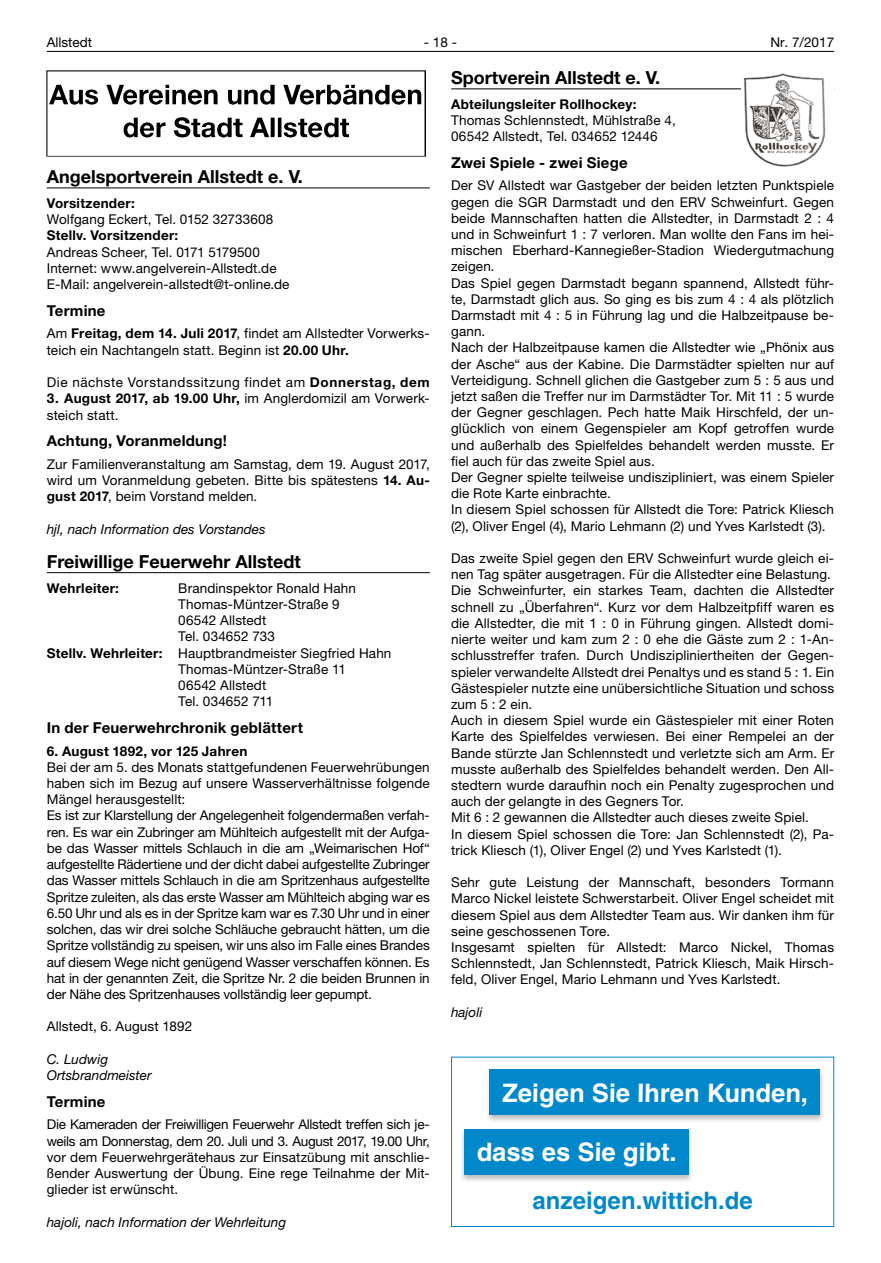
<style>
.page{position:relative;width:881px;height:1263px;background:#fff}
.page>*{position:absolute;margin:0;border:0;box-sizing:border-box;transform-origin:0 0}
.t1{font:700 25.5px "Helvetica LT";color:#fff}
.t2{font:700 24px "Helvetica LT";color:#0088ca}
.t3{font:700 18px "Helvetica Neue LT";color:#000}
.t4{font:700 15px "Helvetica Neue LT";letter-spacing:.015em;color:#000}
.t5{font:13.5px/16.2px "Helvetica Neue LT";letter-spacing:.01em;color:#000}
.t6{font:13.5px/16.2px "Helvetica Neue LT";letter-spacing:-.01em;color:#000}
.t7{font:italic 13.5px/16.2px "Helvetica Neue LT";color:#000}
.t8{font:700 13.5px "Helvetica Neue LT";letter-spacing:.02em;color:#000}
.t9{font:13.5px "Helvetica Neue LT";letter-spacing:.04em;color:#000}
.s1{font-weight:700}
</style>
<div class="page">
<hr style="left:47px;top:51px;width:786px;height:1px;background:#000">
<hr style="left:451px;top:88px;width:382px;height:1px;background:#000">
<hr style="left:47px;top:188px;width:382px;height:1px;background:#000">
<img style="left:47px;top:70px;width:378px;height:87px">
<hr style="left:47px;top:572px;width:382px;height:1px;background:#000">
<div style="left:741px;top:70px;width:92px;height:98px;background:#fff"></div>
<img style="left:743px;top:73px;width:83px;height:94px">
<div style="left:451px;top:1057px;width:382px;height:170px;border:1px solid #0088ca"></div>
<div style="left:459px;top:1128px;width:234px;height:55px;background:#000;opacity:.26"></div>
<div style="left:463px;top:1129px;width:225px;height:45px;background:#0088ca"></div>
<div style="left:485px;top:1069px;width:339px;height:55px;background:#000;opacity:.26"></div>
<div style="left:489px;top:1069px;width:330px;height:46px;background:#0088ca"></div>
<p class="t5" style="left:47px;top:34px;width:47px">Allstedt</p>
<p class="t5" style="left:424px;top:34px;width:35px">- 18 -</p>
<p class="t5" style="left:770px;top:34px;width:65px">Nr. 7/2017</p>
<h3 class="t3" style="left:451px;top:67px;width:210px">Sportverein Allstedt e. V.</h3>
<p class="t8" style="left:451px;top:96px;width:187px">Abteilungsleiter Rollhockey:</p>
<p class="t5" style="left:451px;top:112px;width:226px">Thomas Schlennstedt, Mühlstraße 4,<br>06542 Allstedt, Tel. 034652 12446</p>
<p class="t4" style="left:451px;top:153px;width:178px">Zwei Spiele - zwei Siege</p>
<p class="t5" style="left:451px;top:177px;width:384px">Der SV Allstedt war Gastgeber der beiden letzten Punktspiele gegen die SGR Darmstadt und den ERV Schweinfurt. Gegen beide Mannschaften hatten die Allstedter, in Darmstadt 2 : 4 und in Schweinfurt 1 : 7 verloren. Man wollte den Fans im hei&shy;mischen Eberhard-Kannegießer-Stadion Wiedergutmachung zeigen.<br>Das Spiel gegen Darmstadt begann spannend, Allstedt führ&shy;te, Darmstadt glich aus. So ging es bis zum 4 : 4 als plötzlich Darmstadt mit 4 : 5 in Führung lag und die Halbzeitpause be&shy;gann.<br>Nach der Halbzeitpause kamen die Allstedter wie „Phönix aus der Asche“ aus der Kabine. Die Darmstädter spielten nur auf Verteidigung. Schnell glichen die Gastgeber zum 5 : 5 aus und jetzt saßen die Treffer nur im Darmstädter Tor. Mit 11 : 5 wurde der Gegner geschlagen. Pech hatte Maik Hirschfeld, der un&shy;glücklich von einem Gegenspieler am Kopf getroffen wurde und außerhalb des Spielfeldes behandelt werden musste. Er fiel auch für das zweite Spiel aus.<br>Der Gegner spielte teilweise undiszipliniert, was einem Spieler die Rote Karte einbrachte.<br>In diesem Spiel schossen für Allstedt die Tore: Patrick Kliesch (2), Oliver Engel (4), Mario Lehmann (2) und Yves Karlstedt (3).</p>
<p class="t5" style="left:451px;top:550px;width:384px">Das zweite Spiel gegen den ERV Schweinfurt wurde gleich ei&shy;nen Tag später ausgetragen. Für die Allstedter eine Belastung.<br>Die Schweinfurter, ein starkes Team, dachten die Allstedter schnell zu „Überfahren“. Kurz vor dem Halbzeitpfiff waren es die Allstedter, die mit 1 : 0 in Führung gingen. Allstedt domi&shy;nierte weiter und kam zum 2 : 0 ehe die Gäste zum 2 : 1-An&shy;schlusstreffer trafen. Durch Undiszipliniertheiten der Gegen&shy;spieler verwandelte Allstedt drei Penaltys und es stand 5 : 1. Ein Gästespieler nutzte eine unübersichtliche Situation und schoss zum 5 : 2 ein.<br>Auch in diesem Spiel wurde ein Gästespieler mit einer Roten Karte des Spielfeldes verwiesen. Bei einer Rempelei an der Bande stürzte Jan Schlennstedt und verletzte sich am Arm. Er musste außerhalb des Spielfeldes behandelt werden. Den All&shy;stedtern wurde daraufhin noch ein Penalty zugesprochen und auch der gelangte in des Gegners Tor.<br>Mit 6 : 2 gewannen die Allstedter auch dieses zweite Spiel.<br>In diesem Spiel schossen die Tore: Jan Schlennstedt (2), Pa&shy;trick Kliesch (1), Oliver Engel (2) und Yves Karlstedt (1).</p>
<p class="t5" style="left:451px;top:874px;width:384px">Sehr gute Leistung der Mannschaft, besonders Tormann Marco Nickel leistete Schwerstarbeit. Oliver Engel scheidet mit diesem Spiel aus dem Allstedter Team aus. Wir danken ihm für seine geschossenen Tore.<br>Insgesamt spielten für Allstedt: Marco Nickel, Thomas Schlennstedt, Jan Schlennstedt, Patrick Kliesch, Maik Hirsch&shy;feld, Oliver Engel, Mario Lehmann und Yves Karlstedt.</p>
<p class="t7" style="left:451px;top:1004px;width:33px">hajoli</p>
<h3 class="t3" style="left:47px;top:166px;width:257px">Angelsportverein Allstedt e. V.</h3>
<p class="t8" style="left:47px;top:195px;width:89px">Vorsitzender:</p>
<p class="t5" style="left:47px;top:211px;width:228px">Wolfgang Eckert, Tel. 0152 32733608</p>
<p class="t8" style="left:47px;top:227px;width:133px">Stellv. Vorsitzender:</p>
<p class="t5" style="left:47px;top:244px;width:244px">Andreas Scheer, Tel. 0171 5179500<br>Internet: www.angelverein-Allstedt.de<br>E-Mail: angelverein-allstedt@t-online.de</p>
<p class="t4" style="left:47px;top:301px;width:60px">Termine</p>
<p class="t5" style="left:47px;top:325px;width:384px">Am <span class="s1">Freitag, dem 14. Juli 2017</span>, findet am Allstedter Vorwerks&shy;teich ein Nachtangeln statt. Beginn ist <span class="s1">20.00 Uhr.</span></p>
<p class="t9" style="left:47px;top:374px;width:384px">Die nächste Vorstandssitzung findet am <span class="s1">Donnerstag, dem</span></p>
<p class="t5" style="left:47px;top:390px;width:384px"><span class="s1">3. August 2017, ab 19.00 Uhr,</span> im Anglerdomizil am Vorwerk&shy;steich statt.</p>
<p class="t4" style="left:47px;top:431px;width:182px">Achtung, Voranmeldung!</p>
<p class="t5" style="left:47px;top:456px;width:384px;text-align:justify">Zur Familienveranstaltung am Samstag, dem 19. August 2017, wird um Voranmeldung gebeten. Bitte bis spätestens <span class="s1">14. Au&shy;gust 2017</span>, beim Vorstand melden.</p>
<p class="t7" style="left:47px;top:520px;width:220px">hjl, nach Information des Vorstandes</p>
<h3 class="t3" style="left:47px;top:550px;width:255px">Freiwillige Feuerwehr Allstedt</h3>
<p class="t8" style="left:47px;top:580px;width:74px">Wehrleiter:</p>
<p class="t5" style="left:178px;top:580px;width:179px">Brandinspektor Ronald Hahn</p>
<p class="t5" style="left:178px;top:596px;width:163px">Thomas-Müntzer-Straße 9</p>
<p class="t5" style="left:178px;top:612px;width:89px">06542 Allstedt</p>
<p class="t5" style="left:178px;top:628px;width:98px">Tel. 034652 733</p>
<p class="t5" style="left:47px;top:645px;width:346px"><span class="s1">Stellv. Wehrleiter:</span> Hauptbrandmeister Siegfried Hahn</p>
<p class="t5" style="left:178px;top:661px;width:169px">Thomas-Müntzer-Straße 11</p>
<p class="t5" style="left:178px;top:677px;width:89px">06542 Allstedt</p>
<p class="t5" style="left:178px;top:693px;width:96px">Tel. 034652 711</p>
<p class="t4" style="left:47px;top:718px;width:257px">In der Feuerwehrchronik geblättert</p>
<p class="t8" style="left:47px;top:742px;width:202px">6. August 1892, vor 125 Jahren</p>
<p class="t6" style="left:47px;top:759px;width:384px">Bei der am 5. des Monats stattgefundenen Feuerwehrübungen haben sich im Bezug auf unsere Wasserverhältnisse folgende Mängel herausgestellt:<br>Es ist zur Klarstellung der Angelegenheit folgendermaßen verfah&shy;ren. Es war ein Zubringer am Mühlteich aufgestellt mit der Aufga&shy;be das Wasser mittels Schlauch in die am „Weimarischen Hof“ aufgestellte Rädertiene und der dicht dabei aufgestellte Zubringer das Wasser mittels Schlauch in die am Spritzenhaus aufgestellte Spritze zuleiten, als das erste Wasser am Mühlteich abging war es 6.50 Uhr und als es in der Spritze kam war es 7.30 Uhr und in einer solchen, das wir drei solche Schläuche gebraucht hätten, um die Spritze vollständig zu speisen, wir uns also im Falle eines Brandes auf diesem Wege nicht genügend Wasser verschaffen können. Es hat in der genannten Zeit, die Spritze Nr. 2 die beiden Brunnen in der Nähe des Spritzenhauses vollständig leer gepumpt.</p>
<p class="t5" style="left:47px;top:1018px;width:147px">Allstedt, 6. August 1892</p>
<p class="t7" style="left:47px;top:1051px;width:106px">C. Ludwig<br>Ortsbrandmeister</p>
<p class="t4" style="left:47px;top:1092px;width:60px">Termine</p>
<p class="t5" style="left:47px;top:1116px;width:384px;text-align:justify">Die Kameraden der Freiwilligen Feuerwehr Allstedt treffen sich je&shy;weils am Donnerstag, dem 20. Juli und 3. August 2017, 19.00 Uhr, vor dem Feuerwehrgerätehaus zur Einsatzübung mit anschlie&shy;ßender Auswertung der Übung. Eine rege Teilnahme der Mit&shy;glieder ist erwünscht.</p>
<p class="t7" style="left:47px;top:1214px;width:241px">hajoli, nach Information der Wehrleitung</p>
<h1 class="t1" style="left:502px;top:1077px;width:308px">Zeigen Sie Ihren Kunden,</h1>
<h1 class="t1" style="left:476px;top:1137px;width:202px">dass es Sie gibt.</h1>
<h2 class="t2" style="left:532px;top:1186px;width:222px">anzeigen.wittich.de</h2>
</div>
